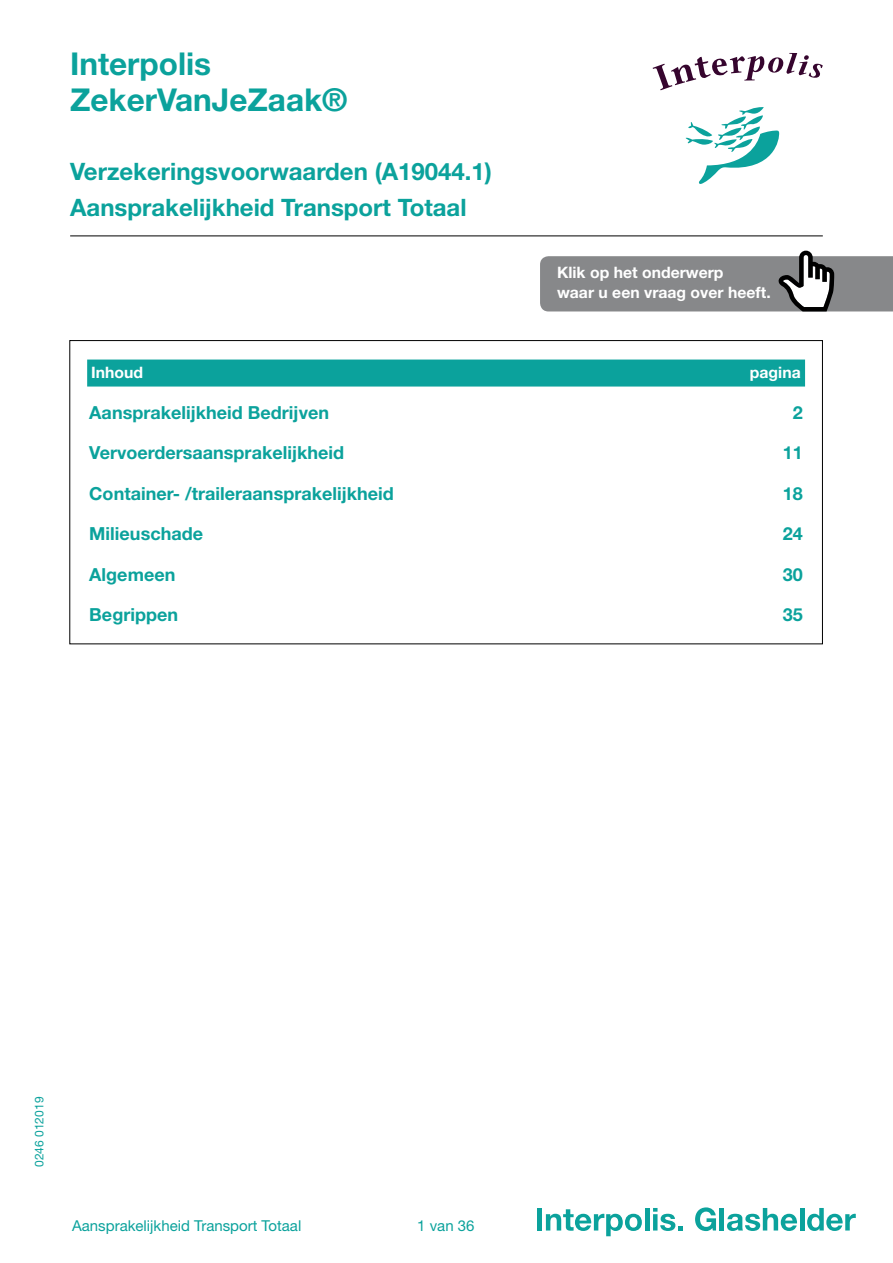
<style>
.page{position:relative;width:893px;height:1263px;background:#fff}
.page>*{position:absolute;margin:0;border:0;box-sizing:border-box;transform-origin:0 0}
.t1{font:700 31.5px/36px "Helvetica Neue LT Std";color:#0ba29c}
.t2{font:700 24px/36px "Helvetica Neue LT Std";color:#0ba29c}
.t3{font:700 18px "Helvetica Neue LT Std";color:#0ba29c}
.t4{font:700 15.75px/20.2px "Helvetica Neue LT Std";color:#fff}
.t5{font:15px "Helvetica Neue LT Std";color:#0ba29c}
.t6{font:12px "Helvetica Neue LT Std";color:#0ba29c}
</style>
<div class="page">
<hr style="left:70px;top:236px;width:753px;height:1px;background:#000">
<div style="left:537px;top:1208px;width:5px;height:22px;background:#0ba29c"></div>
<svg style="left:546px;top:1209px;width:96px;height:27px"></svg>
<hr style="left:645px;top:1208px;width:4px;height:22px;background:#0ba29c">
<svg style="left:653px;top:1208px;width:30px;height:23px"></svg>
<svg style="left:695px;top:1207px;width:21px;height:24px"></svg>
<hr style="left:720px;top:1208px;width:4px;height:22px;background:#0ba29c">
<svg style="left:727px;top:1208px;width:70px;height:23px"></svg>
<hr style="left:800px;top:1208px;width:4px;height:22px;background:#0ba29c">
<svg style="left:807px;top:1208px;width:49px;height:23px"></svg>
<svg style="left:540px;top:251px;width:353px;height:60px;background:#909193"></svg>
<div style="left:87px;top:360px;width:718px;height:27px;background:#0ba29c"></div>
<svg style="left:653px;top:53px;width:170px;height:37px"></svg>
<svg style="left:685px;top:107px;width:95px;height:77px"></svg>
<h1 class="t1" style="left:70px;top:46px;width:279px">Interpolis<br>ZekerVanJeZaak®</h1>
<h2 class="t2" style="left:70px;top:153px;width:423px">Verzekeringsvoorwaarden (A19044.1)<br>Aansprakelijkheid Transport Totaal</h2>
<p class="t4" style="left:557px;top:262px;width:215px">Klik op het onderwerp<br>waar u een vraag over heeft.</p>
<p class="t4" style="left:91px;top:362px;width:53px">Inhoud</p>
<p class="t4" style="left:750px;top:362px;width:52px">pagina</p>
<p class="t3" style="left:89px;top:401px;width:241px">Aansprakelijkheid Bedrijven</p>
<p class="t3" style="left:793px;top:401px;width:12px">2</p>
<p class="t3" style="left:89px;top:441px;width:256px">Vervoerdersaansprakelijkheid</p>
<p class="t3" style="left:783px;top:441px;width:22px">11</p>
<p class="t3" style="left:89px;top:482px;width:306px">Container- /traileraansprakelijkheid</p>
<p class="t3" style="left:783px;top:482px;width:22px">18</p>
<p class="t3" style="left:89px;top:522px;width:115px">Milieuschade</p>
<p class="t3" style="left:783px;top:522px;width:22px">24</p>
<p class="t3" style="left:89px;top:563px;width:88px">Algemeen</p>
<p class="t3" style="left:783px;top:563px;width:22px">30</p>
<p class="t3" style="left:89px;top:603px;width:90px">Begrippen</p>
<p class="t3" style="left:783px;top:603px;width:22px">35</p>
<p class="t6" style="left:32px;top:1167px;width:72px;rotate:-90deg">0246 012019</p>
<p class="t5" style="left:72px;top:1216px;width:231px">Aansprakelijkheid Transport Totaal</p>
<p class="t5" style="left:417px;top:1217px;width:59px">1 van 36</p>
</div>
